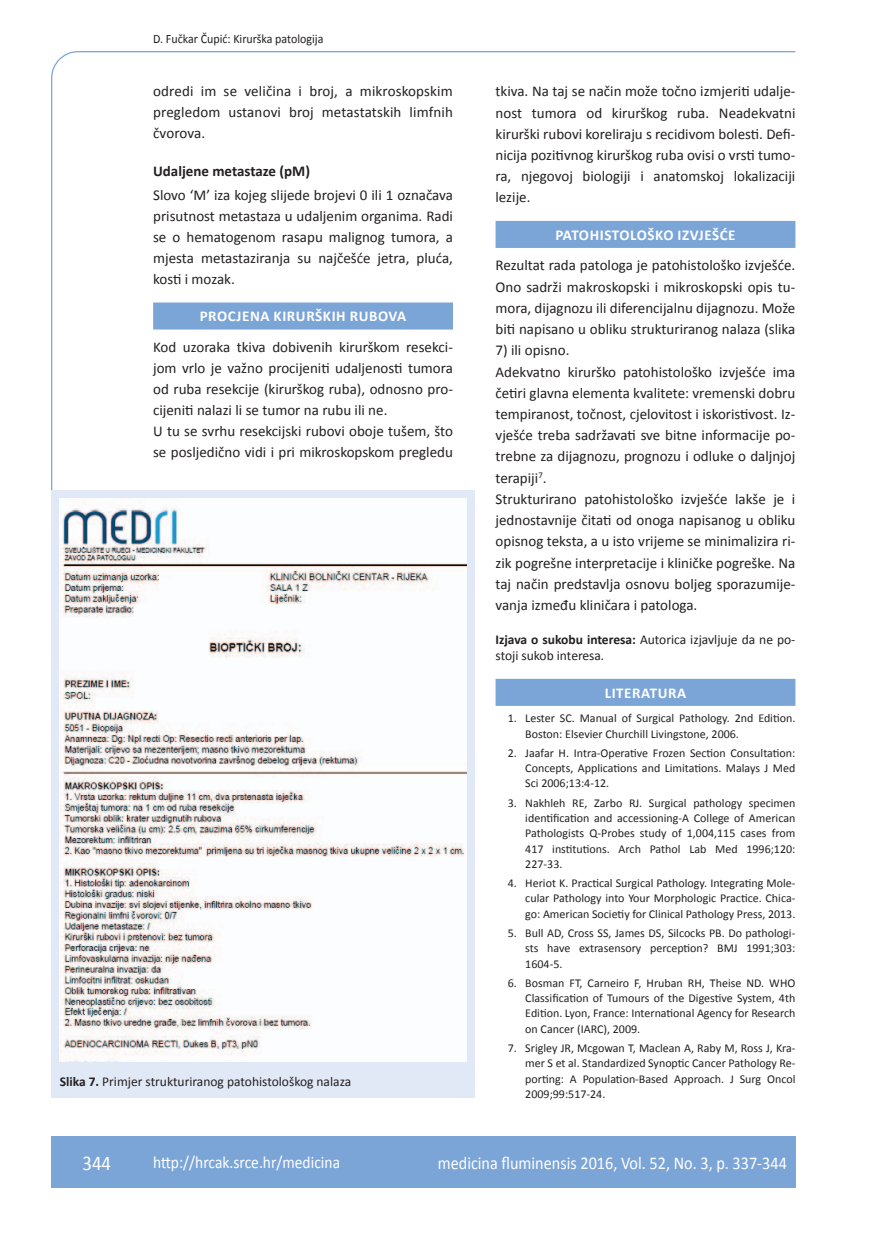
<style>
.page{position:relative;width:872px;height:1234px;background:#fff}
.page>*{position:absolute;margin:0;border:0;box-sizing:border-box;transform-origin:0 0}
.t1{font:21px "Calibri";color:#fff;scale:.9 1}
.t2{font:18px "Calibri";color:#fff;scale:.9 1}
.t3{font:17.25px "Calibri";color:#fff;scale:.9 1}
.t4{font:15px/21.1px "Calibri";color:#231f20;text-align:justify}
.t5{font:700 15px "Calibri";letter-spacing:.04em;color:#fff}
.t6{font:700 15px "Calibri";color:#231f20}
.t7{font:13.5px/16.6px "Calibri";color:#231f20}
.t8{font:12.75px "Calibri";color:#231f20;scale:.94 1}
.t9{font:12px/15.1px "Calibri";color:#231f20;text-align:justify}
.s1{font-weight:700}
.s2{font-style:italic}
</style>
<div class="page">
<svg style="left:51px;top:51px;width:745px;height:440px"></svg>
<div style="left:51px;top:1135px;width:744px;height:51px;background:#7ca5d7"></div>
<div style="left:153px;top:302px;width:300px;height:27px;background:#7ca5d7"></div>
<div style="left:495px;top:221px;width:300px;height:27px;background:#7ca5d7"></div>
<div style="left:495px;top:678px;width:300px;height:27px;background:#7ca5d7"></div>
<div style="left:51px;top:490px;width:423px;height:607px;background:#e1e9f6"></div>
<img style="left:60px;top:498px;width:406px;height:563px">
<p class="t8" style="left:153px;top:30px;width:183px">D. Fučkar Čupić: Kirurška patologija</p>
<p class="t4" style="left:153px;top:80px;width:301px">odredi im se veličina i broj, a mikroskopskim pregledom ustanovi broj metastatskih limfnih čvorova.</p>
<p class="t6" style="left:153px;top:162px;width:158px">Udaljene metastaze (pM)</p>
<p class="t4" style="left:153px;top:184px;width:301px">Slovo ‘M’ iza kojeg slijede brojevi 0 ili 1 označava prisutnost metastaza u udaljenim organima. Radi se o hematogenom rasapu malignog tumora, a mjesta metastaziranja su najčešće jetra, pluća, kosti i mozak.</p>
<p class="t5" style="left:200px;top:307px;width:208px">PROCJENA KIRURŠKIH RUBOVA</p>
<p class="t4" style="left:153px;top:335px;width:301px;text-align:left">Kod uzoraka tkiva dobivenih kirurškom resekci&shy;jom vrlo je važno procijeniti udaljenosti tumora od ruba resekcije (kirurškog ruba), odnosno pro&shy;cijeniti nalazi li se tumor na rubu ili ne.<br>U tu se svrhu resekcijski rubovi oboje tušem, što se posljedično vidi i pri mikroskopskom pregledu</p>
<p class="t7" style="left:60px;top:1072px;width:293px"><span class="s1">Slika 7.</span> Primjer strukturiranog patohistološkog nalaza</p>
<p class="t4" style="left:495px;top:80px;width:301px">tkiva. Na taj se način može točno izmjeriti udalje&shy;nost tumora od kirurškog ruba. Neadekvatni kirurški rubovi koreliraju s recidivom bolesti. Defi&shy;nicija pozitivnog kirurškog ruba ovisi o vrsti tumo&shy;ra, njegovoj biologiji i anatomskoj lokalizaciji lezije.</p>
<p class="t5" style="left:555px;top:225px;width:182px">PATOHISTOLOŠKO IZVJEŠĆE</p>
<p class="t4" style="left:495px;top:254px;width:301px">Rezultat rada patologa je patohistološko izvješće.<br>Ono sadrži makroskopski i mikroskopski opis tu&shy;mora, dijagnozu ili diferencijalnu dijagnozu. Može biti napisano u obliku strukturiranog nalaza (slika</p>
<p class="t4" style="left:495px;top:339px;width:301px;text-align:left">7) ili opisno.<br>Adekvatno kirurško patohistološko izvješće ima četiri glavna elementa kvalitete: vremenski dobru tempiranost, točnost, cjelovitost i iskoristivost. Iz&shy;vješće treba sadržavati sve bitne informacije po&shy;trebne za dijagnozu, prognozu i odluke o daljnjoj terapiji<sup>7</sup>.<br>Strukturirano patohistološko izvješće lakše je i jednostavnije čitati od onoga napisanog u obliku opisnog teksta, a u isto vrijeme se minimalizira ri&shy;zik pogrešne interpretacije i kliničke pogreške. Na taj način predstavlja osnovu boljeg sporazumije&shy;vanja između kliničara i patologa.</p>
<p class="t7" style="left:495px;top:630px;width:301px"><span class="s1">Izjava o sukobu interesa:</span> Autorica izjavljuje da ne po&shy;stoji sukob interesa<span class="s2">.</span></p>
<p class="t5" style="left:604px;top:683px;width:17px">Literatura</p>
<p class="t9" style="left:525px;top:710px;width:271px;text-indent:-18px">1. Lester SC. Manual of Surgical Pathology. 2nd Edition.<br>Boston: Elsevier Churchill Livingstone, 2006.</p>
<p class="t9" style="left:525px;top:744px;width:272px;text-indent:-18px">2. Jaafar H. Intra-Operative Frozen Section Consultation:<br>Concepts, Applications and Limitations. Malays J Med Sci 2006;13:4-12.</p>
<p class="t9" style="left:525px;top:794px;width:272px;text-indent:-18px">3. Nakhleh RE, Zarbo RJ. Surgical pathology specimen identification and accessioning-A College of American Pathologists Q-Probes study of 1,004,115 cases from 417 institutions. Arch Pathol Lab Med 1996;120:<br>227-33.</p>
<p class="t9" style="left:525px;top:874px;width:272px;text-indent:-18px">4. Heriot K. Practical Surgical Pathology. Integrating Mole&shy;cular Pathology into Your Morphologic Practice. Chica&shy;go: American Societiy for Clinical Pathology Press, 2013.</p>
<p class="t9" style="left:525px;top:924px;width:272px;text-indent:-18px">5. Bull AD, Cross SS, James DS, Silcocks PB. Do pathologi&shy;sts have extrasensory perception? BMJ 1991;303:<br>1604-5.</p>
<p class="t9" style="left:525px;top:974px;width:272px;text-indent:-18px">6. Bosman FT, Carneiro F, Hruban RH, Theise ND. WHO Classification of Tumours of the Digestive System, 4th Edition. Lyon, France: International Agency for Research on Cancer (IARC), 2009.</p>
<p class="t9" style="left:525px;top:1039px;width:272px;text-indent:-18px">7. Srigley JR, Mcgowan T, Maclean A, Raby M, Ross J, Kra&shy;mer S et al. Standardized Synoptic Cancer Pathology Re&shy;porting: A Population-Based Approach. J Surg Oncol 2009;99:517-24.</p>
<h1 class="t1" style="left:82px;top:1149px;width:33px">344</h1>
<p class="t3" style="left:153px;top:1150px;width:209px">http://hrcak.srce.hr/medicina</p>
<p class="t2" style="left:438px;top:1151px;width:389px">medicina fluminensis 2016, Vol. 52, No. 3, p. 337-344</p>
</div>
